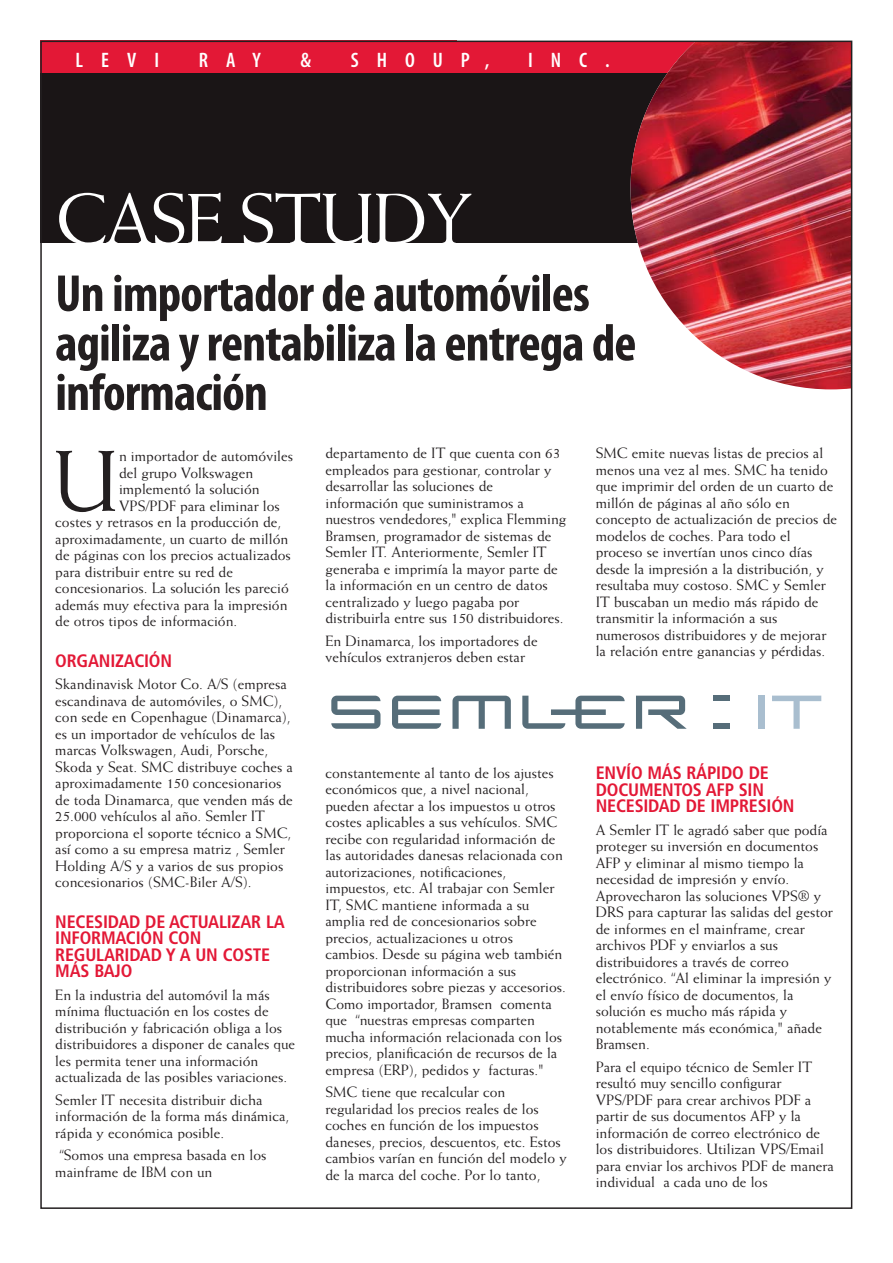
<style>
.page{position:relative;width:893px;height:1263px;background:#fff}
.page>*{position:absolute;margin:0;border:0;box-sizing:border-box;transform-origin:0 0}
.t1{font:86.25px "Weiss";color:#231f20}
.t2{font:72px "Weiss";letter-spacing:-.025em;color:#fff}
.t3{font:700 condensed 52.5px/49.5px "Myriad Pro";letter-spacing:-.015em;color:#231f20}
.t4{font:600 condensed 21px "Myriad";letter-spacing:.855em;color:#fff}
.t5{font:700 condensed 18px/16.5px "Frutiger";letter-spacing:-.01em;color:#e31836}
.t6{font:15px/16.5px "Weiss";color:#231f20}
</style>
<div class="page">
<div style="left:40px;top:42px;width:788px;height:201px;background:#1a1516"></div>
<div style="left:40px;top:41px;width:788px;height:32px;background:#e31836"></div>
<img style="left:630px;top:44px;width:219px;height:345px">
<svg style="left:392px;top:696px;width:49px;height:33px"></svg>
<svg style="left:522px;top:696px;width:103px;height:33px"></svg>
<svg style="left:452px;top:696px;width:59px;height:33px"></svg>
<svg style="left:331px;top:696px;width:49px;height:33px"></svg>
<svg style="left:636px;top:696px;width:51px;height:33px"></svg>
<div style="left:714px;top:723px;width:16px;height:6px;background:#566d79"></div>
<div style="left:714px;top:696px;width:16px;height:5px;background:#566d79"></div>
<div style="left:758px;top:696px;width:7px;height:33px;background:#a9becf"></div>
<svg style="left:772px;top:696px;width:49px;height:33px"></svg>
<h3 class="t4" style="left:76px;top:52px;width:85px">LEVI</h3>
<h3 class="t4" style="left:199px;top:52px;width:64px">RAY</h3>
<h3 class="t4" style="left:300px;top:52px;width:12px">&amp;</h3>
<h3 class="t4" style="left:351px;top:52px;width:140px">SHOUP,</h3>
<h3 class="t4" style="left:528px;top:52px;width:83px">INC.</h3>
<h2 class="t2" style="left:55px;top:191px;width:418px">CASE STUDY</h2>
<h3 class="t3" style="left:55px;top:272px;width:582px">Un importador de automóviles agiliza y rentabiliza la entrega de información</h3>
<h1 class="t1" style="left:52px;top:447px;width:69px">U</h1>
<p class="t6" style="left:119px;top:449px;width:175px">n importador de automóviles</p>
<p class="t6" style="left:119px;top:465px;width:136px">del grupo Volkswagen</p>
<p class="t6" style="left:119px;top:482px;width:142px">implementó la solución</p>
<p class="t6" style="left:119px;top:498px;width:162px">VPS/PDF para eliminar los</p>
<p class="t6" style="left:55px;top:515px;width:227px">costes y retrasos en la producción de,</p>
<p class="t6" style="left:55px;top:531px;width:234px">aproximadamente, un cuarto de millón</p>
<p class="t6" style="left:55px;top:548px;width:237px">de páginas con los precios actualizados</p>
<p class="t6" style="left:55px;top:564px;width:179px">para distribuir entre su red de</p>
<p class="t6" style="left:55px;top:581px;width:235px">concesionarios. La solución les pareció</p>
<p class="t6" style="left:55px;top:597px;width:234px">además muy efectiva para la impresión</p>
<p class="t6" style="left:55px;top:614px;width:183px">de otros tipos de información.</p>
<p class="t5" style="left:55px;top:654px;width:118px">ORGANIZACIÓN</p>
<p class="t6" style="left:55px;top:677px;width:239px">Skandinavisk Motor Co. A/S (empresa escandinava de automóviles, o SMC), con sede en Copenhague (Dinamarca), es un importador de vehículos de las marcas Volkswagen, Audi, Porsche, Skoda y Seat. SMC distribuye coches a aproximadamente 150 concesionarios de toda Dinamarca, que venden más de 25.000 vehículos al año. Semler IT proporciona el soporte técnico a SMC, así como a su empresa matriz , Semler Holding A/S y a varios de sus propios concesionarios (SMC-Biler A/S).</p>
<p class="t5" style="left:55px;top:915px;width:231px">NECESIDAD DE ACTUALIZAR LA<br>INFORMACIÓN CON<br>REGULARIDAD Y A UN COSTE<br>MÁS BAJO</p>
<p class="t6" style="left:55px;top:987px;width:241px">En la industria del automóvil la más mínima fluctuación en los costes de distribución y fabricación obliga a los distribuidores a disponer de canales que les permita tener una información actualizada de las posibles variaciones.</p>
<p class="t6" style="left:55px;top:1092px;width:235px">Semler IT necesita distribuir dicha información de la forma más dinámica, rápida y económica posible.</p>
<p class="t6" style="left:55px;top:1148px;width:213px">“Somos una empresa basada en los mainframe de IBM con un</p>
<p class="t6" style="left:325px;top:446px;width:242px">departamento de IT que cuenta con 63 empleados para gestionar, controlar y desarrollar las soluciones de información que suministramos a nuestros vendedores," explica Flemming Bramsen, programador de sistemas de Semler IT. Anteriormente, Semler IT generaba e imprimía la mayor parte de la información en un centro de datos centralizado y luego pagaba por distribuirla entre sus 150 distribuidores.</p>
<p class="t6" style="left:325px;top:633px;width:214px">En Dinamarca, los importadores de vehículos extranjeros deben estar</p>
<p class="t6" style="left:596px;top:446px;width:243px">SMC emite nuevas listas de precios al menos una vez al mes. SMC ha tenido que imprimir del orden de un cuarto de millón de páginas al año sólo en concepto de actualización de precios de modelos de coches. Para todo el proceso se invertían unos cinco días desde la impresión a la distribución, y resultaba muy costoso. SMC y Semler IT buscaban un medio más rápido de transmitir la información a sus numerosos distribuidores y de mejorar la relación entre ganancias y pérdidas.</p>
<p class="t6" style="left:325px;top:765px;width:242px">constantemente al tanto de los ajustes económicos que, a nivel nacional, pueden afectar a los impuestos u otros costes aplicables a sus vehículos. SMC recibe con regularidad información de las autoridades danesas relacionada con autorizaciones, notificaciones, impuestos, etc. Al trabajar con Semler IT, SMC mantiene informada a su amplia red de concesionarios sobre precios, actualizaciones u otros cambios. Desde su página web también proporcionan información a sus distribuidores sobre piezas y accesorios.<br>Como importador, Bramsen comenta que “nuestras empresas comparten mucha información relacionada con los precios, planificación de recursos de la empresa (ERP), pedidos y facturas."</p>
<p class="t6" style="left:325px;top:1085px;width:243px">SMC tiene que recalcular con regularidad los precios reales de los coches en función de los impuestos daneses, precios, descuentos, etc. Estos cambios varían en función del modelo y de la marca del coche. Por lo tanto,</p>
<p class="t5" style="left:596px;top:766px;width:200px">ENVÍO MÁS RÁPIDO DE<br>DOCUMENTOS AFP SIN<br>NECESIDAD DE IMPRESIÓN</p>
<p class="t6" style="left:596px;top:822px;width:239px">A Semler IT le agradó saber que podía proteger su inversión en documentos<br>AFP y eliminar al mismo tiempo la necesidad de impresión y envío.<br>Aprovecharon las soluciones VPS® y<br>DRS para capturar las salidas del gestor de informes en el mainframe, crear archivos PDF y enviarlos a sus distribuidores a través de correo electrónico. “Al eliminar la impresión y el envío físico de documentos, la solución es mucho más rápida y notablemente más económica," añade<br>Bramsen.</p>
<p class="t6" style="left:596px;top:1059px;width:240px">Para el equipo técnico de Semler IT resultó muy sencillo configurar VPS/PDF para crear archivos PDF a partir de sus documentos AFP y la información de correo electrónico de los distribuidores. Utilizan VPS/Email para enviar los archivos PDF de manera individual a cada uno de los</p>
</div>
